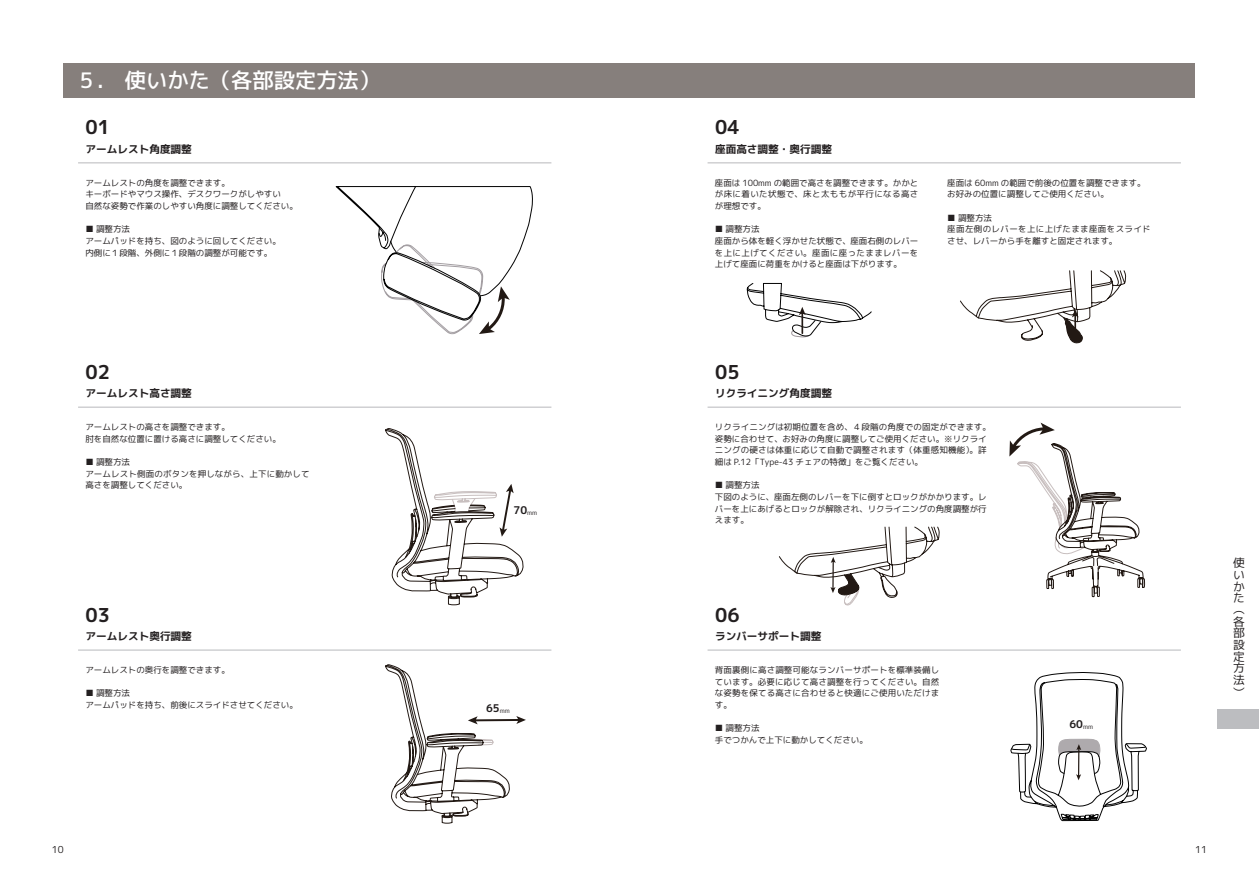
<style>
.page{position:relative;width:1259px;height:893px;background:#fff}
.page>*{position:absolute;margin:0;border:0;box-sizing:border-box;transform-origin:0 0}
.t1{font:21.3px "mgenplus 1 c medium";color:#fff}
.t2{font:19.2px "mgenplus 1 p bold";color:#231f20}
.t3{font:11.7px/11.7px "mgenplus 1 c regular";color:#231f20;text-align:justify}
.t4{font:10.65px "mgenplus 1 p bold";color:#231f20}
.t5{font:9.6px "mgenplus 1 c regular";color:#231f20}
.t6{font:8.55px/11.7px "mgenplus 1 c regular";color:#231f20}
.t7{font:8.55px/11.7px "mgenplus 1 c regular";letter-spacing:.04em;color:#231f20}
.s1{font-family:"mgenplus 1 c regular";font-size:6.45px}
</style>
<div class="page">
<div style="left:64px;top:64px;width:1131px;height:34px;background:#867f7c"></div>
<hr style="left:78px;top:162px;width:473px;height:1px;background:#bcbdc0">
<hr style="left:707px;top:162px;width:474px;height:1px;background:#bcbdc0">
<hr style="left:78px;top:407px;width:473px;height:1px;background:#bcbdc0">
<hr style="left:707px;top:407px;width:474px;height:1px;background:#bcbdc0">
<hr style="left:78px;top:649px;width:473px;height:2px;background:#bcbdc0">
<hr style="left:707px;top:649px;width:474px;height:2px;background:#bcbdc0">
<svg style="left:335px;top:186px;width:198px;height:148px"></svg>
<svg style="left:385px;top:428px;width:141px;height:396px"></svg>
<div style="left:1217px;top:709px;width:42px;height:19px;background:#bcbdc0"></div>
<svg style="left:1009px;top:423px;width:138px;height:399px"></svg>
<svg style="left:960px;top:270px;width:166px;height:74px"></svg>
<svg style="left:779px;top:526px;width:160px;height:125px"></svg>
<svg style="left:746px;top:283px;width:126px;height:55px"></svg>
<h1 class="t1" style="left:76px;top:66px;width:306px">５.　使いかた（各部設定方法）</h1>
<h2 class="t2" style="left:86px;top:114px;width:26px">01</h2>
<p class="t4" style="left:86px;top:141px;width:108px">アームレスト角度調整</p>
<p class="t6" style="left:85px;top:177px;width:214px">アームレストの角度を調整できます。<br>キーボードやマウス操作、デスクワークがしやすい<br>自然な姿勢で作業のしやすい角度に調整してください。</p>
<p class="t6" style="left:85px;top:223px;width:197px">■ 調整方法<br>アームパッドを持ち、図のように回してください。内側に１段階、外側に１段階の調整が可能です。</p>
<h2 class="t2" style="left:86px;top:358px;width:26px">02</h2>
<p class="t4" style="left:86px;top:385px;width:108px">アームレスト高さ調整</p>
<p class="t6" style="left:85px;top:421px;width:197px">アームレストの高さを調整できます。<br>肘を自然な位置に置ける高さに調整してください。</p>
<p class="t6" style="left:85px;top:456px;width:226px">■ 調整方法<br>アームレスト側面のボタンを押しながら、上下に動かして高さを調整してください。</p>
<h2 class="t2" style="left:86px;top:601px;width:26px">03</h2>
<p class="t4" style="left:86px;top:628px;width:108px">アームレスト奥行調整</p>
<p class="t6" style="left:85px;top:664px;width:146px">アームレストの奥行を調整できます。</p>
<p class="t6" style="left:85px;top:687px;width:214px">■ 調整方法<br>アームパッドを持ち、前後にスライドさせてください。</p>
<p class="t4" style="left:513px;top:503px;width:25px">70<span class="s1">mm</span></p>
<p class="t4" style="left:486px;top:701px;width:25px">65<span class="s1">mm</span></p>
<h2 class="t2" style="left:715px;top:114px;width:26px">04</h2>
<p class="t4" style="left:715px;top:141px;width:118px">座面高さ調整・奥行調整</p>
<p class="t6" style="left:715px;top:177px;width:205px;text-align:justify">座面は 100mm の範囲で高さを調整できます。かかとが床に着いた状態で、床と太ももが平行になる高さが理想です。</p>
<p class="t6" style="left:715px;top:223px;width:205px">■ 調整方法<br>座面から体を軽く浮かせた状態で、座面右側のレバーを上に上げてください。座面に座ったままレバーを上げて座面に荷重をかけると座面は下がります。</p>
<p class="t6" style="left:947px;top:177px;width:200px">座面は 60mm の範囲で前後の位置を調整できます。お好みの位置に調整してご使用ください。</p>
<p class="t7" style="left:947px;top:212px;width:205px">■ 調整方法<br>座面左側のレバーを上に上げたまま座面をスライドさせ、レバーから手を離すと固定されます。</p>
<h2 class="t2" style="left:715px;top:358px;width:26px">05</h2>
<p class="t4" style="left:715px;top:385px;width:118px">リクライニング角度調整</p>
<p class="t6" style="left:715px;top:421px;width:278px">リクライニングは初期位置を含め、４段階の角度での固定ができます。姿勢に合わせて、お好みの角度に調整してご使用ください。※リクライニングの硬さは体重に応じて自動で調整されます（体重感知機能）。詳細は P.12「Type-43 チェアの特徴」をご覧ください。</p>
<p class="t6" style="left:715px;top:479px;width:273px">■ 調整方法<br>下図のように、座面左側のレバーを下に倒すとロックがかかります。レバーを上にあげるとロックが解除され、リクライニングの角度調整が行えます。</p>
<h2 class="t2" style="left:715px;top:601px;width:26px">06</h2>
<p class="t4" style="left:715px;top:628px;width:108px">ランバーサポート調整</p>
<p class="t6" style="left:715px;top:664px;width:226px;text-align:justify">背面裏側に高さ調整可能なランバーサポートを標準装備しています。必要に応じて高さ調整を行ってください。自然な姿勢を保てる高さに合わせると快適にご使用いただけます。</p>
<p class="t6" style="left:715px;top:722px;width:155px">■ 調整方法<br>手でつかんで上下に動かしてください。</p>
<p class="t4" style="left:1069px;top:717px;width:25px">60<span class="s1">mm</span></p>
<h3 class="t3" style="left:1233px;top:557px;width:13px">使いかた（各部設定方法）</h3>
<p class="t5" style="left:52px;top:843px;width:13px">10</p>
<p class="t5" style="left:1195px;top:843px;width:13px">11</p>
</div>
